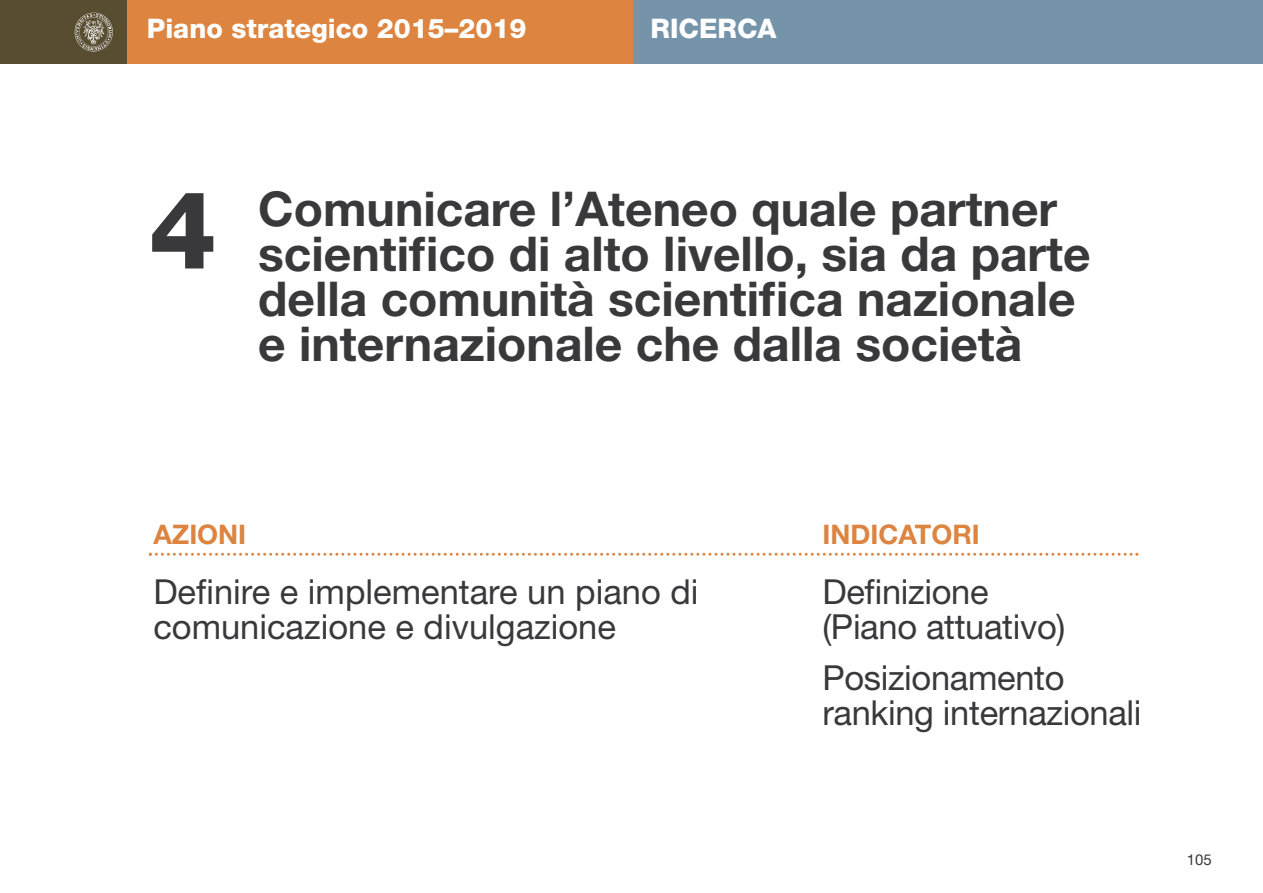
<style>
.page{position:relative;width:1263px;height:893px;background:#fff}
.page>*{position:absolute;margin:0;border:0;box-sizing:border-box;transform-origin:0 0}
.t1{font:800 108px "Helvetica Neue LT Std";color:#39383a}
.t2{font:700 48px/45px "Helvetica Neue LT Std";color:#39383a}
.t3{font:34.5px/34.5px "Helvetica Neue LT Std";letter-spacing:-.01em;color:#39383a}
.t4{font:800 27px "Helvetica Neue LT Std";color:#fff}
.t5{font:700 27px "Helvetica Neue LT Std";color:#dc8440}
.t6{font:15px "Helvetica Neue";color:#39383a}
</style>
<div class="page">
<div style="left:0;top:0;width:128px;height:64px;background:#584c31"></div>
<div style="left:128px;top:0;width:506px;height:64px;background:#dc8440"></div>
<div style="left:634px;top:0;width:629px;height:64px;background:#7594aa"></div>
<img style="left:74px;top:13px;width:39px;height:38px">
<svg style="left:149px;top:553px;width:989px;height:3px"></svg>
<p class="t4" style="left:147px;top:18px;width:381px">Piano strategico 2015–2019</p>
<p class="t4" style="left:651px;top:18px;width:127px">RICERCA</p>
<h1 class="t1" style="left:149px;top:191px;width:70px">4</h1>
<p class="t2" style="left:258px;top:190px;width:834px">Comunicare l’Ateneo quale partner scientifico di alto livello, sia da parte della comunità scientifica nazionale e internazionale che dalla società</p>
<p class="t5" style="left:153px;top:525px;width:94px">AZIONI</p>
<p class="t3" style="left:153px;top:578px;width:547px">Definire e implementare un piano di comunicazione e divulgazione</p>
<p class="t5" style="left:822px;top:525px;width:159px">INDICATORI</p>
<p class="t3" style="left:822px;top:578px;width:245px">Definizione (Piano attuativo)</p>
<p class="t3" style="left:822px;top:664px;width:321px">Posizionamento ranking internazionali</p>
<p class="t6" style="left:1187px;top:854px;width:27px">105</p>
</div>
